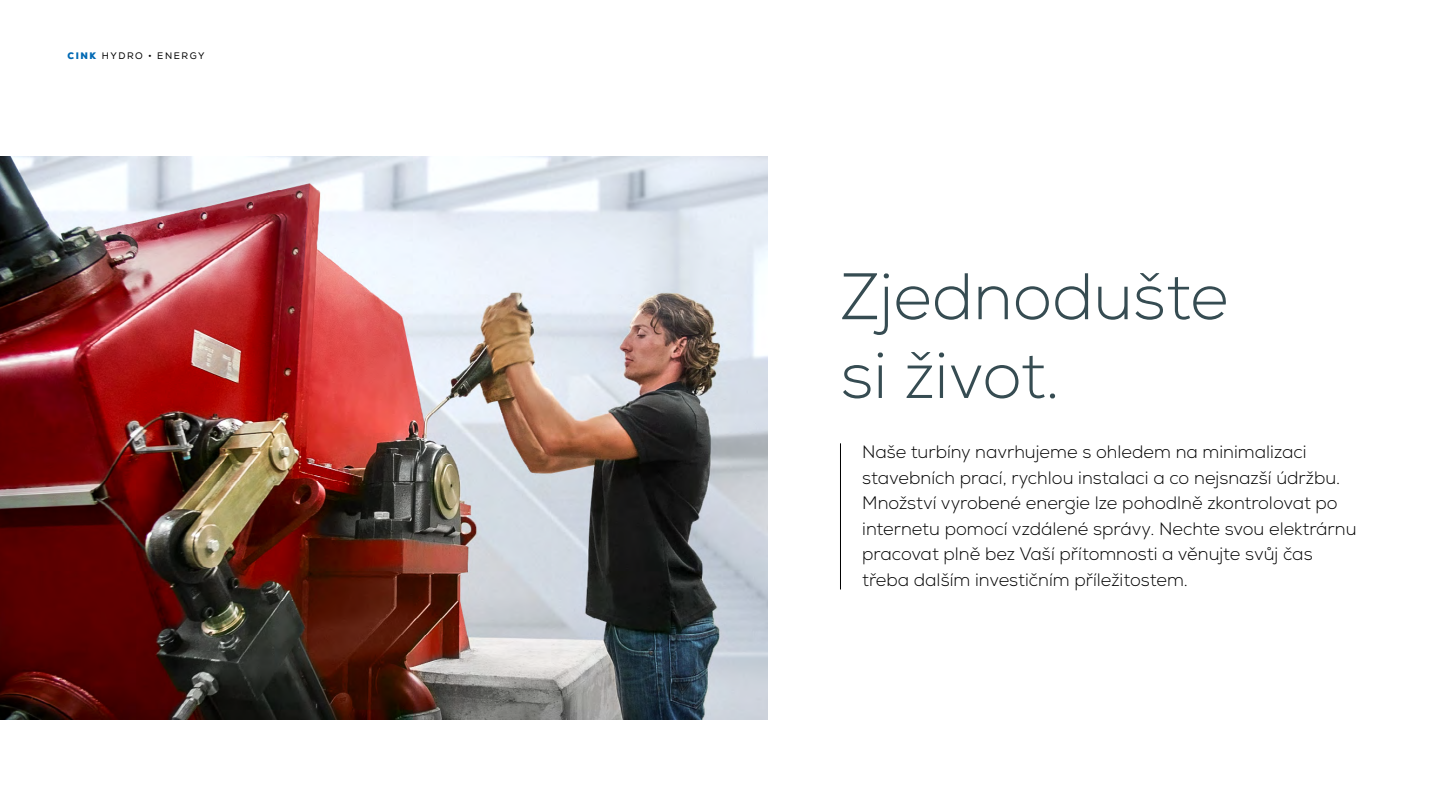
<style>
.page{position:relative;width:1440px;height:810px;background:#fff}
.page>*{position:absolute;margin:0;border:0;box-sizing:border-box;transform-origin:0 0}
.t1{font:300 65.62px/78.8px "Nexa";color:#364c52}
.t2{font:300 18px/25.5px "Nexa";color:#000}
.t3{font:9.45px "Nexa";letter-spacing:.165em;color:#000}
.s1{font-weight:900;color:#0069b4}
</style>
<div class="page">
<hr style="left:840px;top:443px;width:1px;height:146px;background:#000">
<img style="left:0;top:156px;width:768px;height:564px">
<p class="t3" style="left:68px;top:50px;width:138px"><span class="s1">CINK</span> HYDRO • ENERGY</p>
<h1 class="t1" style="left:840px;top:259px;width:390px">Zjednodušte si život.</h1>
<p class="t2" style="left:862px;top:440px;width:496px">Naše turbíny navrhujeme s ohledem na minimalizaci stavebních prací, rychlou instalaci a co nejsnazší údržbu.<br>Množství vyrobené energie lze pohodlně zkontrolovat po internetu pomocí vzdálené správy. Nechte svou elektrárnu pracovat plně bez Vaší přítomnosti a věnujte svůj čas třeba dalším investičním příležitostem.</p>
</div>
